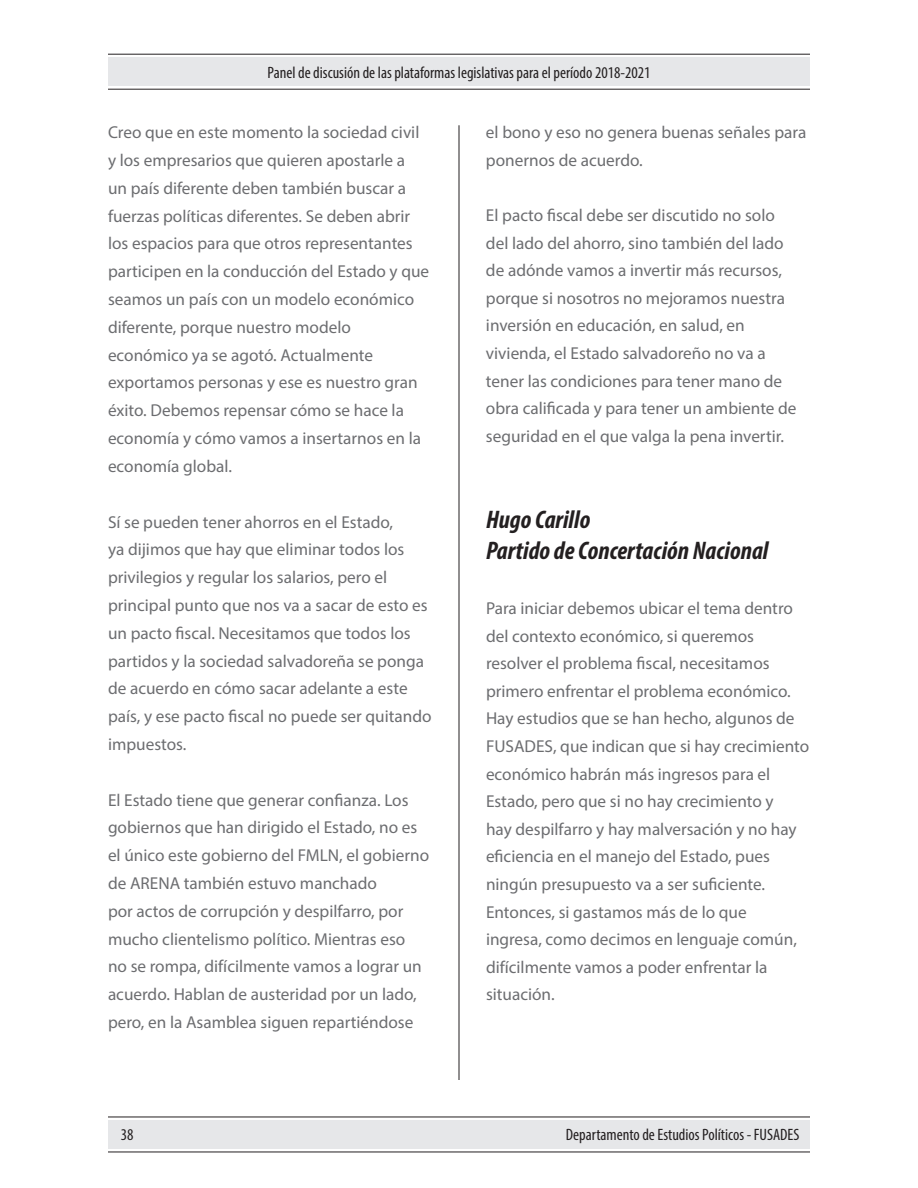
<style>
.page{position:relative;width:918px;height:1188px;background:#fff}
.page>*{position:absolute;margin:0;border:0;box-sizing:border-box;transform-origin:0 0}
.t1{font:italic 700 condensed 25.5px/31.2px "Myriad Pro";color:#231f20}
.t2{font:17.25px/27.8px "Myriad Pro";color:#6c6d70}
.t3{font:condensed 16.5px "Myriad Pro";color:#231f20}
</style>
<div class="page">
<div style="left:108px;top:57px;width:702px;height:29px;background:#e6e7e9"></div>
<div style="left:108px;top:1120px;width:702px;height:29px;background:#e6e7e9"></div>
<hr style="left:108px;top:54px;width:702px;height:1px;background:#231f20">
<hr style="left:108px;top:89px;width:702px;height:1px;background:#231f20">
<hr style="left:108px;top:1117px;width:702px;height:1px;background:#231f20">
<hr style="left:108px;top:1152px;width:702px;height:1px;background:#231f20">
<hr style="left:459px;top:125px;width:1px;height:955px;background:#231f20">
<p class="t3" style="left:268px;top:62px;width:384px">Panel de discusión de las plataformas legislativas para el período 2018-2021</p>
<p class="t2" style="left:108px;top:118px;width:323px">Creo que en este momento la sociedad civil y los empresarios que quieren apostarle a<br>un país diferente deben también buscar a fuerzas políticas diferentes. Se deben abrir los espacios para que otros representantes participen en la conducción del Estado y que seamos un país con un modelo económico diferente, porque nuestro modelo económico ya se agotó. Actualmente exportamos personas y ese es nuestro gran éxito. Debemos repensar cómo se hace la economía y cómo vamos a insertarnos en la economía global.</p>
<p class="t2" style="left:108px;top:508px;width:325px">Sí se pueden tener ahorros en el Estado,<br>ya dijimos que hay que eliminar todos los privilegios y regular los salarios, pero el principal punto que nos va a sacar de esto es un pacto fiscal. Necesitamos que todos los partidos y la sociedad salvadoreña se ponga de acuerdo en cómo sacar adelante a este país, y ese pacto fiscal no puede ser quitando impuestos.</p>
<p class="t2" style="left:108px;top:786px;width:323px">El Estado tiene que generar confianza. Los gobiernos que han dirigido el Estado, no es el único este gobierno del FMLN, el gobierno de ARENA también estuvo manchado<br>por actos de corrupción y despilfarro, por mucho clientelismo político. Mientras eso<br>no se rompa, difícilmente vamos a lograr un acuerdo. Hablan de austeridad por un lado, pero, en la Asamblea siguen repartiéndose</p>
<p class="t2" style="left:486px;top:118px;width:322px">el bono y eso no genera buenas señales para ponernos de acuerdo.</p>
<p class="t2" style="left:486px;top:201px;width:312px">El pacto fiscal debe ser discutido no solo del lado del ahorro, sino también del lado de adónde vamos a invertir más recursos, porque si nosotros no mejoramos nuestra inversión en educación, en salud, en vivienda, el Estado salvadoreño no va a tener las condiciones para tener mano de obra calificada y para tener un ambiente de seguridad en el que valga la pena invertir.</p>
<h1 class="t1" style="left:486px;top:504px;width:284px">Hugo Carillo<br>Partido de Concertación Nacional</h1>
<p class="t2" style="left:486px;top:594px;width:325px">Para iniciar debemos ubicar el tema dentro del contexto económico, si queremos resolver el problema fiscal, necesitamos primero enfrentar el problema económico.<br>Hay estudios que se han hecho, algunos de FUSADES, que indican que si hay crecimiento económico habrán más ingresos para el Estado, pero que si no hay crecimiento y<br>hay despilfarro y hay malversación y no hay eficiencia en el manejo del Estado, pues ningún presupuesto va a ser suficiente.<br>Entonces, si gastamos más de lo que<br>ingresa, como decimos en lenguaje común, difícilmente vamos a poder enfrentar la situación.</p>
<p class="t3" style="left:121px;top:1125px;width:14px">38</p>
<p class="t3" style="left:566px;top:1125px;width:235px">Departamento de Estudios Políticos - FUSADES</p>
</div>
